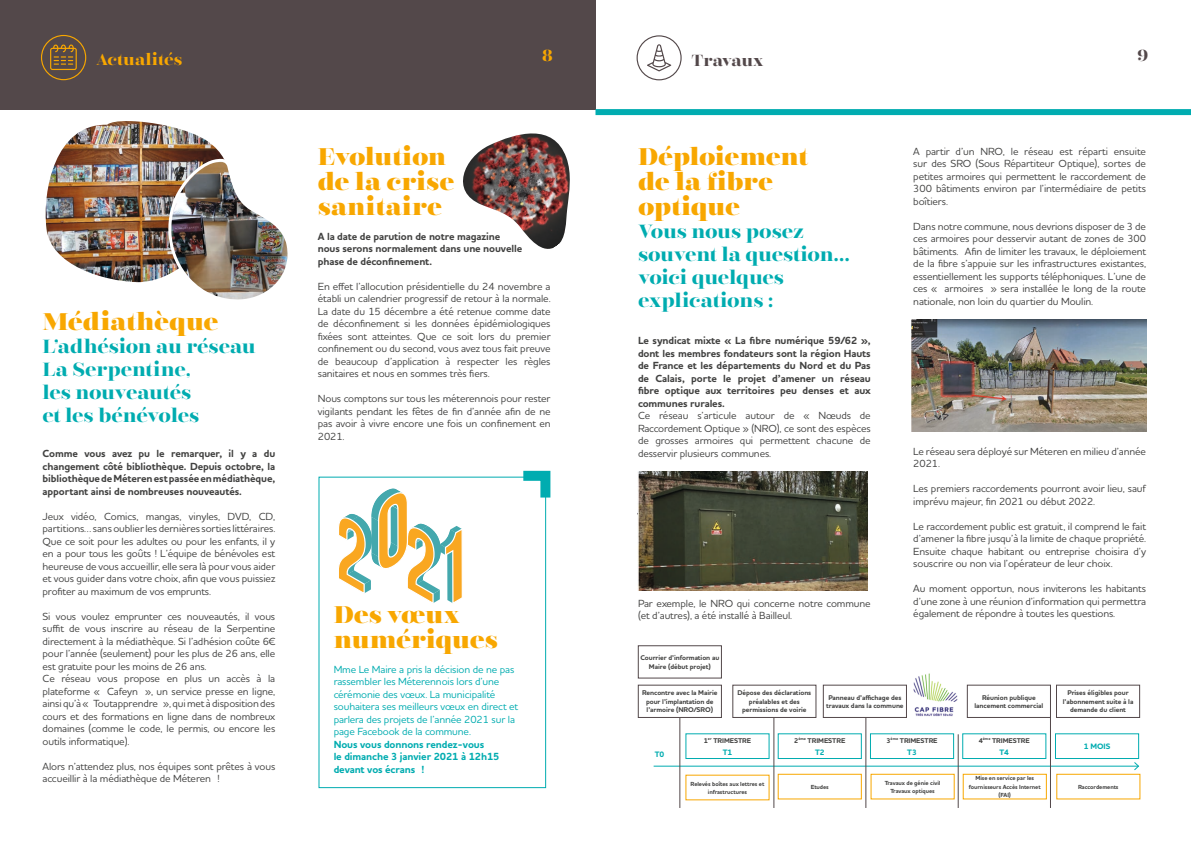
<style>
.page{position:relative;width:1191px;height:842px;background:#fff}
.page>*{position:absolute;margin:0;border:0;box-sizing:border-box;transform-origin:0 0}
.t1{font:800 24px/25px "Encorpada Classic";letter-spacing:-.01em;color:#f8a700}
.t2{font:700 19px/23px "Encorpada Classic";letter-spacing:-.015em;color:#00acb0}
.t3{font:700 16px "Encorpada Classic";color:#f8a700}
.t4{font:700 16px "Encorpada Classic";letter-spacing:-.015em;color:#53484a}
.t5{font:500 10.5px/12.5px "Houschka Pro";letter-spacing:-.01em;color:#424241;text-align:justify}
.t6{font:700 10.5px/12.5px "Houschka Pro";letter-spacing:-.01em;color:#424241;text-align:justify}
.t7{font:500 10.5px/12.5px "Houschka Pro";letter-spacing:-.01em;color:#00acb0}
.t8{font:700 10.5px/12.5px "Houschka Pro";letter-spacing:-.01em;color:#00acb0}
.t9{font:700 8px "Houschka Pro";letter-spacing:-.01em;color:#00acb0}
.t10{font:700 7px/8.5px "Houschka Pro";letter-spacing:-.01em;color:#424241;text-align:center}
.t11{font:700 6px/8.5px "Houschka Pro";letter-spacing:-.01em;color:#424241;text-align:center}
</style>
<div class="page">
<div style="left:0;top:0;width:595px;height:109px;background:#53484a"></div>
<svg style="left:50px;top:44px;width:27px;height:26px"></svg>
<div style="left:41px;top:35px;width:45px;height:45px;border:1px solid #f8a700;border-radius:50%"></div>
<img style="left:45px;top:121px;width:243px;height:179px">
<svg style="left:318px;top:476px;width:19px;height:313px"></svg>
<svg style="left:337px;top:109px;width:237px;height:680px"></svg>
<div style="left:636px;top:35px;width:45px;height:45px;border:1px solid #53484a;border-radius:50%"></div>
<svg style="left:647px;top:44px;width:24px;height:27px"></svg>
<div style="left:595px;top:109px;width:596px;height:6px;background:#00acb0"></div>
<img style="left:637px;top:472px;width:230px;height:119px">
<img style="left:912px;top:320px;width:234px;height:111px">
<div style="left:685px;top:733px;width:84px;height:26px;border:1px solid #00acb0"></div>
<div style="left:638px;top:645px;width:84px;height:33px;border:1px solid #53484a"></div>
<div style="left:638px;top:685px;width:84px;height:33px;border:1px solid #53484a"></div>
<div style="left:732px;top:685px;width:84px;height:33px;border:1px solid #53484a"></div>
<div style="left:823px;top:685px;width:84px;height:33px;border:1px solid #53484a"></div>
<div style="left:966px;top:685px;width:85px;height:33px;border:1px solid #53484a"></div>
<div style="left:1056px;top:685px;width:84px;height:33px;border:1px solid #53484a"></div>
<div style="left:777px;top:733px;width:85px;height:26px;border:1px solid #00acb0"></div>
<div style="left:777px;top:774px;width:85px;height:25px;border:1px solid #f8a700"></div>
<div style="left:870px;top:774px;width:84px;height:25px;border:1px solid #f8a700"></div>
<div style="left:962px;top:774px;width:84px;height:25px;border:1px solid #f8a700"></div>
<div style="left:1056px;top:774px;width:84px;height:25px;border:1px solid #f8a700"></div>
<div style="left:870px;top:733px;width:84px;height:26px;border:1px solid #00acb0"></div>
<div style="left:962px;top:733px;width:84px;height:26px;border:1px solid #00acb0"></div>
<div style="left:1055px;top:733px;width:84px;height:26px;border:1px solid #00acb0"></div>
<hr style="left:653px;top:766px;width:485px;height:1px;background:#00acb0">
<svg style="left:1133px;top:762px;width:7px;height:9px"></svg>
<hr style="left:679px;top:718px;width:1px;height:90px;background:#53484a">
<hr style="left:773px;top:718px;width:1px;height:90px;background:#53484a">
<hr style="left:865px;top:718px;width:1px;height:90px;background:#53484a">
<hr style="left:957px;top:734px;width:1px;height:74px;background:#53484a">
<hr style="left:1050px;top:718px;width:1px;height:90px;background:#53484a">
<img style="left:913px;top:673px;width:45px;height:44px">
<p class="t3" style="left:96px;top:49px;width:88px">Actualités</p>
<p class="t3" style="left:542px;top:45px;width:12px">8</p>
<p class="t4" style="left:691px;top:49px;width:74px">Travaux</p>
<p class="t4" style="left:1137px;top:45px;width:12px">9</p>
<p class="t1" style="left:43px;top:309px;width:177px">Médiathèque</p>
<p class="t2" style="left:43px;top:335px;width:215px">L’adhésion au réseau<br>La Serpentine,</p>
<p class="t2" style="left:43px;top:381px;width:150px">les nouveautés</p>
<p class="t2" style="left:43px;top:404px;width:158px">et les bénévoles</p>
<p class="t6" style="left:43px;top:448px;width:234px">Comme vous avez pu le remarquer, il y a du changement côté bibliothèque. Depuis octobre, la bibliothèque de Méteren est passée en médiathèque, apportant ainsi de nombreuses nouveautés.</p>
<p class="t5" style="left:43px;top:510px;width:234px">Jeux vidéo, Comics, mangas, vinyles, DVD, CD, partitions… sans oublier les dernières sorties littéraires.<br>Que ce soit pour les adultes ou pour les enfants, il y en a pour tous les goûts ! L’équipe de bénévoles est heureuse de vous accueillir, elle sera là pour vous aider et vous guider dans votre choix, afin que vous puissiez profiter au maximum de vos emprunts.</p>
<p class="t5" style="left:43px;top:610px;width:234px">Si vous voulez emprunter ces nouveautés, il vous suffit de vous inscrire au réseau de la Serpentine directement à la médiathèque. Si l’adhésion coûte 6€ pour l’année (seulement) pour les plus de 26 ans, elle est gratuite pour les moins de 26 ans.</p>
<p class="t5" style="left:43px;top:672px;width:234px">Ce réseau vous propose en plus un accès à la plateforme « Cafeyn », un service presse en ligne, ainsi qu’à « Toutapprendre », qui met à disposition des cours et des formations en ligne dans de nombreux domaines (comme le code, le permis, ou encore les outils informatique).</p>
<p class="t5" style="left:43px;top:760px;width:234px">Alors n’attendez plus, nos équipes sont prêtes à vous accueillir à la médiathèque de Méteren !</p>
<p class="t1" style="left:318px;top:144px;width:130px">Evolution</p>
<p class="t1" style="left:318px;top:169px;width:138px">de la crise sanitaire</p>
<p class="t6" style="left:318px;top:230px;width:184px">A la date de parution de notre magazine</p>
<p class="t6" style="left:318px;top:243px;width:206px">nous serons normalement dans une nouvelle</p>
<p class="t6" style="left:318px;top:255px;width:116px">phase de déconfinement.</p>
<p class="t5" style="left:318px;top:280px;width:234px">En effet l’allocution présidentielle du 24 novembre a établi un calendrier progressif de retour à la normale.<br>La date du 15 décembre a été retenue comme date de déconfinement si les données épidémiologiques fixées sont atteintes. Que ce soit lors du premier confinement ou du second, vous avez tous fait preuve de beaucoup d’application à respecter les règles sanitaires et nous en sommes très fiers.</p>
<p class="t5" style="left:318px;top:392px;width:234px">Nous comptons sur tous les méterennois pour rester vigilants pendant les fêtes de fin d’année afin de ne pas avoir à vivre encore une fois un confinement en 2021.</p>
<p class="t1" style="left:638px;top:144px;width:172px">Déploiement</p>
<p class="t1" style="left:638px;top:169px;width:136px">de la fibre optique</p>
<p class="t2" style="left:638px;top:220px;width:214px">Vous nous posez souvent la question… voici quelques explications :</p>
<p class="t6" style="left:638px;top:335px;width:234px">Le syndicat mixte « La fibre numérique 59/62 », dont les membres fondateurs sont la région Hauts de France et les départements du Nord et du Pas de Calais, porte le projet d’amener un réseau fibre optique aux territoires peu denses et aux communes rurales.</p>
<p class="t5" style="left:638px;top:409px;width:234px">Ce réseau s’articule autour de « Nœuds de Raccordement Optique » (NRO), ce sont des espèces de grosses armoires qui permettent chacune de desservir plusieurs communes.</p>
<p class="t5" style="left:913px;top:145px;width:234px">A partir d’un NRO, le réseau est réparti ensuite sur des SRO (Sous Répartiteur Optique), sortes de petites armoires qui permettent le raccordement de 300 bâtiments environ par l’intermédiaire de petits boîtiers.</p>
<p class="t5" style="left:913px;top:220px;width:234px">Dans notre commune, nous devrions disposer de 3 de ces armoires pour desservir autant de zones de 300 bâtiments. Afin de limiter les travaux, le déploiement de la fibre s’appuie sur les infrastructures existantes, essentiellement les supports téléphoniques. L’une de ces « armoires » sera installée le long de la route nationale, non loin du quartier du Moulin.</p>
<p class="t5" style="left:913px;top:445px;width:234px">Le réseau sera déployé sur Méteren en milieu d’année<br>2021.</p>
<p class="t5" style="left:913px;top:482px;width:234px">Les premiers raccordements pourront avoir lieu, sauf imprévu majeur, fin 2021 ou début 2022.</p>
<p class="t5" style="left:913px;top:520px;width:234px">Le raccordement public est gratuit, il comprend le fait d’amener la fibre jusqu’à la limite de chaque propriété.<br>Ensuite chaque habitant ou entreprise choisira d’y souscrire ou non via l’opérateur de leur choix.</p>
<p class="t5" style="left:913px;top:582px;width:234px">Au moment opportun, nous inviterons les habitants d’une zone à une réunion d’information qui permettra</p>
<p class="t5" style="left:638px;top:597px;width:234px">Par exemple, le NRO qui concerne notre commune (et d’autres), a été installé à Bailleul.</p>
<p class="t1" style="left:334px;top:602px;width:128px">Des vœux</p>
<p class="t5" style="left:913px;top:607px;width:203px">également de répondre à toutes les questions.</p>
<p class="t1" style="left:334px;top:627px;width:166px">numériques</p>
<p class="t7" style="left:334px;top:663px;width:186px">Mme Le Maire a pris la décision de ne pas rassembler les Méterennois lors d’une cérémonie des vœux. La municipalité souhaitera ses meilleurs vœux en direct et parlera des projets de l’année 2021 sur la page Facebook de la commune.</p>
<p class="t8" style="left:334px;top:738px;width:152px">Nous vous donnons rendez-vous</p>
<p class="t8" style="left:334px;top:751px;width:167px">le dimanche 3 janvier 2021 à 12h15 devant vos écrans !</p>
<p class="t10" style="left:640px;top:654px;width:80px">Courrier d’information au<br>Maire (début projet)</p>
<p class="t10" style="left:642px;top:689px;width:77px">Rencontre avec la Mairie pour l’implantation de l’armoire (NRO/SRO)</p>
<p class="t10" style="left:737px;top:689px;width:75px">Dépose des déclarations préalables et des permissions de voirie</p>
<p class="t10" style="left:826px;top:693px;width:79px">Panneau d’affichage des travaux dans la commune</p>
<p class="t10" style="left:974px;top:693px;width:70px">Réunion publique lancement commercial</p>
<p class="t10" style="left:1062px;top:689px;width:72px">Prises éligibles pour l’abonnement suite à la demande du client</p>
<p class="t10" style="left:794px;top:736px;width:53px">2<sup>ème</sup> TRIMESTRE</p>
<p class="t9" style="left:815px;top:747px;width:11px">T2</p>
<p class="t11" style="left:810px;top:783px;width:20px">Etudes</p>
<p class="t10" style="left:886px;top:736px;width:53px">3<sup>ème</sup> TRIMESTRE</p>
<p class="t9" style="left:907px;top:747px;width:11px">T3</p>
<p class="t10" style="left:978px;top:736px;width:53px">4<sup>ème</sup> TRIMESTRE</p>
<p class="t9" style="left:999px;top:747px;width:11px">T4</p>
<p class="t10" style="left:704px;top:736px;width:49px">1<sup>er</sup> TRIMESTRE</p>
<p class="t9" style="left:722px;top:747px;width:11px">T1</p>
<p class="t9" style="left:1083px;top:741px;width:28px">1 MOIS</p>
<p class="t9" style="left:654px;top:749px;width:11px">T0</p>
<p class="t11" style="left:969px;top:774px;width:73px">Mise en service par les fournisseurs Accès Internet (FAI)</p>
<p class="t11" style="left:1078px;top:783px;width:42px">Raccordements</p>
<p class="t11" style="left:884px;top:778px;width:57px">Travaux de génie civil</p>
<p class="t11" style="left:890px;top:787px;width:46px">Travaux optiques</p>
<p class="t11" style="left:690px;top:779px;width:75px">Relevés boîtes aux lettres et infrastructures</p>
</div>
